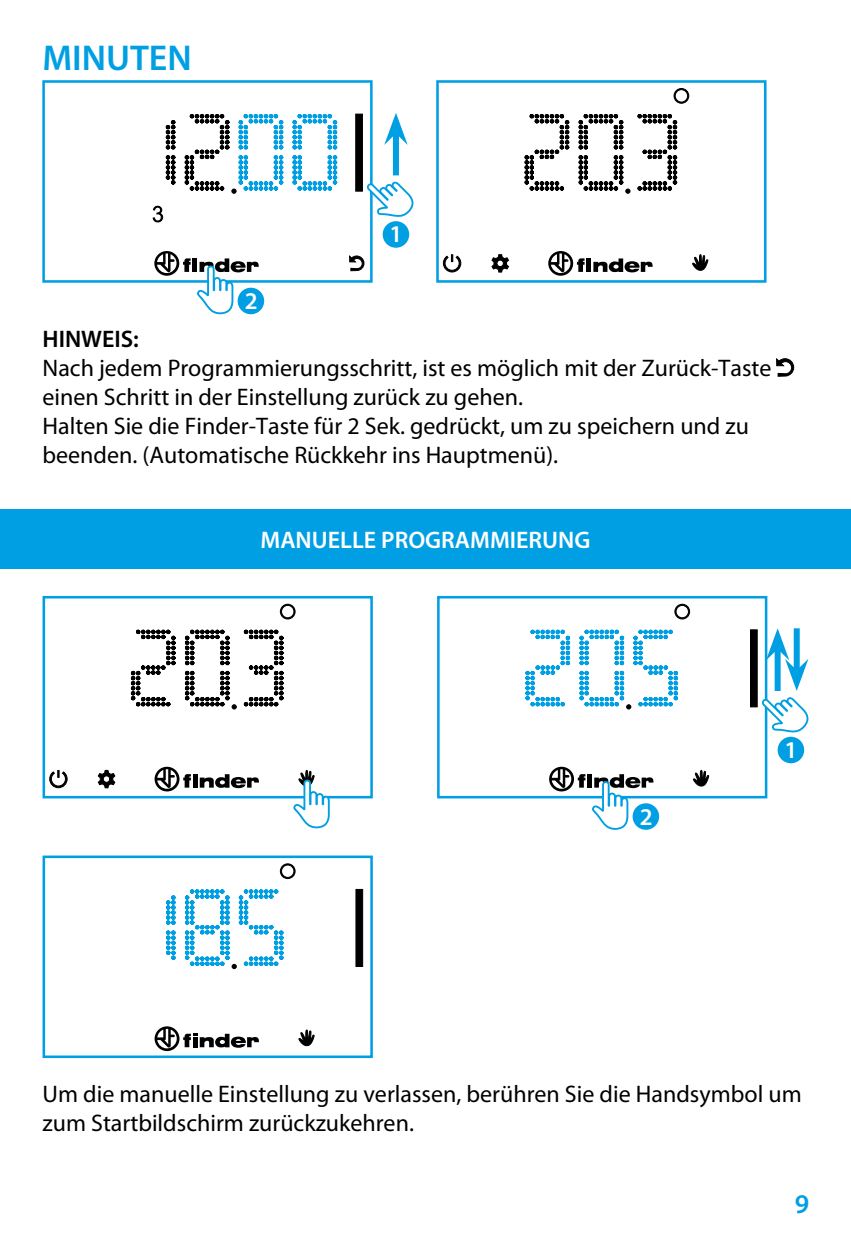
<style>
.page{position:relative;width:851px;height:1234px;background:#fff}
.page>*{position:absolute;margin:0;border:0;box-sizing:border-box;transform-origin:0 0}
.t1{font:600 36px "Myriad Pro";color:#009fe3}
.t2{font:600 27px "Myriad Pro";color:#009fe3}
.t3{font:24px/28.8px "Myriad Pro";color:#000}
.t4{font:600 24px "Myriad Pro";color:#fff}
.t5{font:600 24px "Myriad Pro";color:#000}
</style>
<div class="page">
<svg style="left:692px;top:254px;width:16px;height:17px"></svg>
<svg style="left:548px;top:251px;width:105px;height:25px"></svg>
<svg style="left:442px;top:254px;width:19px;height:18px"></svg>
<svg style="left:491px;top:254px;width:18px;height:19px"></svg>
<div style="left:496px;top:260px;width:7px;height:7px;background:#fff;border:1px solid #000;border-radius:50%"></div>
<svg style="left:673px;top:88px;width:16px;height:15px"></svg>
<div style="left:674px;top:89px;width:13px;height:13px;background:#fff;border:1px solid #000;border-radius:50%"></div>
<svg style="left:524px;top:114px;width:45px;height:77px"></svg>
<svg style="left:637px;top:114px;width:40px;height:77px"></svg>
<svg style="left:578px;top:114px;width:52px;height:79px"></svg>
<div style="left:436px;top:80px;width:330px;height:203px;border:3px solid #009fe3"></div>
<div style="left:355px;top:114px;width:8px;height:77px;background:#000;border:1px solid #000"></div>
<svg style="left:152px;top:205px;width:11px;height:17px"></svg>
<svg style="left:349px;top:255px;width:15px;height:16px"></svg>
<svg style="left:166px;top:120px;width:9px;height:65px"></svg>
<svg style="left:292px;top:114px;width:45px;height:77px"></svg>
<svg style="left:184px;top:114px;width:99px;height:79px"></svg>
<div style="left:42px;top:80px;width:330px;height:203px;border:3px solid #009fe3"></div>
<svg style="left:776px;top:358px;width:18px;height:18px"></svg>
<svg style="left:366px;top:180px;width:47px;height:38px"></svg>
<div style="left:393px;top:133px;width:6px;height:42px;background:#009fe3"></div>
<svg style="left:384px;top:113px;width:23px;height:32px"></svg>
<div style="left:382px;top:221px;width:27px;height:27px;background:#009fe3;border-radius:50%"></div>
<svg style="left:154px;top:251px;width:105px;height:63px"></svg>
<div style="left:237px;top:288px;width:27px;height:26px;background:#009fe3;border-radius:50%"></div>
<div style="left:750px;top:629px;width:7px;height:78px;background:#000"></div>
<svg style="left:693px;top:769px;width:16px;height:17px"></svg>
<svg style="left:674px;top:603px;width:15px;height:16px"></svg>
<div style="left:675px;top:605px;width:13px;height:13px;background:#fff;border:1px solid #000;border-radius:50%"></div>
<svg style="left:525px;top:629px;width:45px;height:77px"></svg>
<svg style="left:579px;top:629px;width:99px;height:80px"></svg>
<div style="left:437px;top:595px;width:330px;height:203px;border:3px solid #009fe3"></div>
<div style="left:0;top:509px;width:850px;height:59px;background:#009fe3"></div>
<svg style="left:154px;top:766px;width:105px;height:25px"></svg>
<svg style="left:49px;top:770px;width:19px;height:18px"></svg>
<svg style="left:97px;top:769px;width:19px;height:19px"></svg>
<div style="left:103px;top:775px;width:7px;height:7px;background:#fff;border:1px solid #000;border-radius:50%"></div>
<svg style="left:280px;top:603px;width:15px;height:16px"></svg>
<div style="left:281px;top:605px;width:13px;height:13px;background:#fff;border:1px solid #000;border-radius:50%"></div>
<svg style="left:131px;top:629px;width:45px;height:77px"></svg>
<svg style="left:244px;top:629px;width:39px;height:77px"></svg>
<svg style="left:185px;top:629px;width:51px;height:80px"></svg>
<div style="left:43px;top:595px;width:330px;height:203px;border:3px solid #009fe3"></div>
<svg style="left:293px;top:769px;width:37px;height:59px"></svg>
<svg style="left:549px;top:766px;width:105px;height:63px"></svg>
<div style="left:632px;top:803px;width:27px;height:26px;background:#009fe3;border-radius:50%"></div>
<div style="left:777px;top:736px;width:27px;height:27px;background:#009fe3;border-radius:50%"></div>
<svg style="left:761px;top:628px;width:47px;height:105px"></svg>
<div style="left:355px;top:888px;width:8px;height:78px;background:#000;border:1px solid #000"></div>
<svg style="left:298px;top:1029px;width:17px;height:17px"></svg>
<svg style="left:154px;top:1026px;width:105px;height:24px"></svg>
<svg style="left:280px;top:863px;width:15px;height:15px"></svg>
<div style="left:281px;top:864px;width:13px;height:13px;background:#fff;border:1px solid #000;border-radius:50%"></div>
<svg style="left:166px;top:895px;width:10px;height:64px"></svg>
<svg style="left:185px;top:889px;width:98px;height:79px"></svg>
<div style="left:43px;top:855px;width:330px;height:202px;border:3px solid #009fe3"></div>
<h1 class="t1" style="left:43px;top:35px;width:151px">MINUTEN</h1>
<p class="t4" style="left:245px;top:285px;width:14px">2</p>
<p class="t4" style="left:389px;top:219px;width:14px">1</p>
<p class="t5" style="left:43px;top:324px;width:98px">HINWEIS:</p>
<p class="t3" style="left:43px;top:353px;width:730px">Nach jedem Programmierungsschritt, ist es möglich mit der Zurück-Taste einen Schritt in der Einstellung zurück zu gehen.<br>Halten Sie die Finder-Taste für 2 Sek. gedrückt, um zu speichern und zu beenden. (Automatische Rückkehr ins Hauptmenü).</p>
<p class="t4" style="left:260px;top:525px;width:331px">MANUELLE PROGRAMMIERUNG</p>
<p class="t4" style="left:639px;top:801px;width:14px">2</p>
<p class="t4" style="left:784px;top:734px;width:14px">1</p>
<p class="t3" style="left:43px;top:1079px;width:760px">Um die manuelle Einstellung zu verlassen, berühren Sie die Handsymbol um zum Startbildschirm zurückzukehren.</p>
<p class="t2" style="left:794px;top:1185px;width:16px">9</p>
</div>
